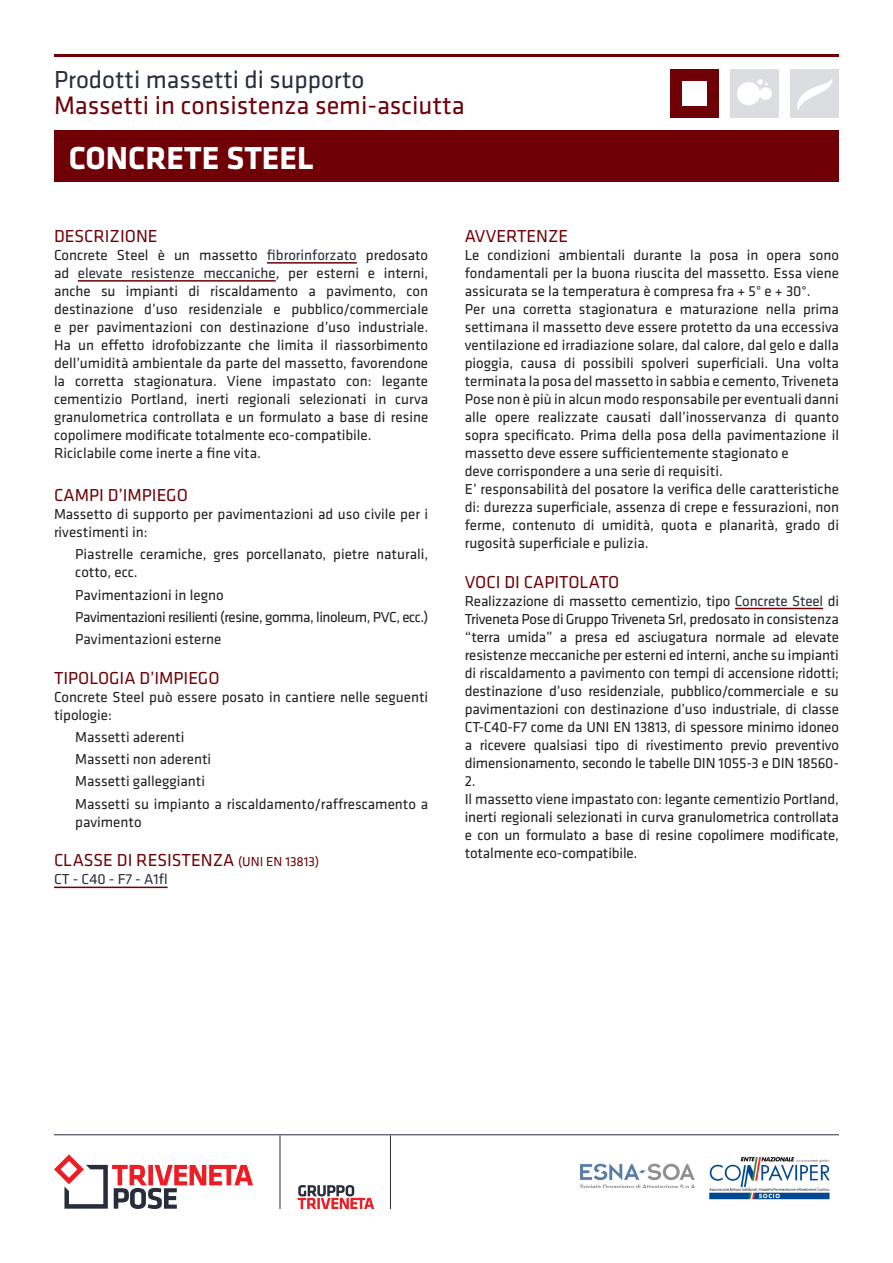
<style>
.page{position:relative;width:893px;height:1263px;background:#fff}
.page>*{position:absolute;margin:0;border:0;box-sizing:border-box;transform-origin:0 0}
.Titolo{font:700 33px "Klavika";color:#fff}
.t1{font:26.25px "Klavika";color:#6f0006}
.t2{font:25.5px "Klavika";color:#282d3b}
.Capitolo_paragrafo{font:18px "Klavika";color:#6f0006}
.Paragrafo{font:15px/18px "Klavika";color:#231f20;text-align:justify}
.Paragrafo-2{font:15px "Klavika";letter-spacing:-.03em;color:#231f20}
.Paragrafo-3{font:15px "Klavika";color:#282d3b}
.s1{color:#282d3b}
.s2{font-size:13.5px}
</style>
<div class="page">
<hr style="left:54px;top:54px;width:785px;height:3px;background:#6f0006">
<div style="left:670px;top:69px;width:49px;height:49px;background:#6f0006"></div>
<div style="left:682px;top:81px;width:25px;height:25px;background:#fff"></div>
<div style="left:791px;top:69px;width:48px;height:49px;background:#dbdde1"></div>
<svg style="left:797px;top:79px;width:35px;height:31px"></svg>
<div style="left:730px;top:69px;width:49px;height:49px;background:#dbdde1"></div>
<svg style="left:737px;top:79px;width:35px;height:26px"></svg>
<div style="left:54px;top:131px;width:785px;height:51px;background:#6f0006"></div>
<svg style="left:54px;top:1154px;width:199px;height:55px"></svg>
<hr style="left:54px;top:1134px;width:785px;height:1px;background:#282d3b">
<svg style="left:298px;top:1185px;width:76px;height:24px"></svg>
<hr style="left:280px;top:1135px;width:1px;height:74px;background:#282d3b">
<hr style="left:390px;top:1135px;width:1px;height:74px;background:#282d3b">
<img style="left:710px;top:1156px;width:119px;height:43px">
<img style="left:581px;top:1163px;width:114px;height:25px">
<hr style="left:267px;top:262px;width:90px;height:2px;background:#6f0006">
<hr style="left:78px;top:280px;width:198px;height:2px;background:#6f0006">
<hr style="left:54px;top:886px;width:114px;height:2px;background:#6f0006">
<hr style="left:735px;top:608px;width:88px;height:1px;background:#6f0006">
<h3 class="t2" style="left:54px;top:65px;width:312px">Prodotti massetti di supporto</h3>
<h2 class="t1" style="left:54px;top:91px;width:412px">Massetti in consistenza semi-asciutta</h2>
<p class="Titolo" style="left:69px;top:140px;width:246px">CONCRETE STEEL</p>
<p class="Capitolo_paragrafo" style="left:54px;top:226px;width:105px">DESCRIZIONE</p>
<p class="Paragrafo" style="left:54px;top:246px;width:376px">Concrete Steel è un massetto <span class="s1">fibrorinforzato</span> predosato ad <span class="s1">elevate resistenze meccaniche</span>, per esterni e interni, anche su impianti di riscaldamento a pavimento, con destinazione d’uso residenziale e pubblico/commerciale e per pavimentazioni con destinazione d’uso industriale.<br>Ha un effetto idrofobizzante che limita il riassorbimento dell’umidità ambientale da parte del massetto, favorendone la corretta stagionatura. Viene impastato con: legante cementizio Portland, inerti regionali selezionati in curva granulometrica controllata e un formulato a base di resine copolimere modificate totalmente eco-compatibile.</p>
<p class="Paragrafo" style="left:54px;top:444px;width:208px">Riciclabile come inerte a fine vita.</p>
<p class="Capitolo_paragrafo" style="left:54px;top:485px;width:135px">CAMPI D’IMPIEGO</p>
<p class="Paragrafo" style="left:54px;top:505px;width:376px">Massetto di supporto per pavimentazioni ad uso civile per i rivestimenti in:</p>
<p class="Paragrafo" style="left:75px;top:546px;width:354px">Piastrelle ceramiche, gres porcellanato, pietre naturali, cotto, ecc.</p>
<p class="Paragrafo" style="left:75px;top:586px;width:150px">Pavimentazioni in legno</p>
<p class="Paragrafo-2" style="left:75px;top:609px;width:354px">Pavimentazioni resilienti (resine, gomma, linoleum, PVC, ecc.)</p>
<p class="Paragrafo" style="left:75px;top:630px;width:148px">Pavimentazioni esterne</p>
<p class="Capitolo_paragrafo" style="left:54px;top:668px;width:167px">TIPOLOGIA D’IMPIEGO</p>
<p class="Paragrafo" style="left:54px;top:688px;width:376px">Concrete Steel può essere posato in cantiere nelle seguenti tipologie:</p>
<p class="Paragrafo" style="left:75px;top:728px;width:111px">Massetti aderenti</p>
<p class="Paragrafo" style="left:75px;top:750px;width:137px">Massetti non aderenti</p>
<p class="Paragrafo" style="left:75px;top:773px;width:131px">Massetti galleggianti</p>
<p class="Paragrafo" style="left:75px;top:795px;width:354px">Massetti su impianto a riscaldamento/raffrescamento a pavimento</p>
<p class="Capitolo_paragrafo" style="left:54px;top:850px;width:267px">CLASSE DI RESISTENZA <span class="s2">(UNI EN 13813)</span></p>
<p class="Paragrafo-3" style="left:54px;top:871px;width:115px">CT - C40 - F7 - A1fl</p>
<p class="Capitolo_paragrafo" style="left:465px;top:226px;width:105px">AVVERTENZE</p>
<p class="Paragrafo" style="left:465px;top:246px;width:376px">Le condizioni ambientali durante la posa in opera sono fondamentali per la buona riuscita del massetto. Essa viene assicurata se la temperatura è compresa fra + 5° e + 30°.</p>
<p class="Paragrafo" style="left:465px;top:300px;width:376px">Per una corretta stagionatura e maturazione nella prima settimana il massetto deve essere protetto da una eccessiva ventilazione ed irradiazione solare, dal calore, dal gelo e dalla pioggia, causa di possibili spolveri superficiali. Una volta terminata la posa del massetto in sabbia e cemento, Triveneta Pose non è più in alcun modo responsabile per eventuali danni alle opere realizzate causati dall’inosservanza di quanto sopra specificato. Prima della posa della pavimentazione il massetto deve essere sufficientemente stagionato e</p>
<p class="Paragrafo" style="left:465px;top:462px;width:260px">deve corrispondere a una serie di requisiti.</p>
<p class="Paragrafo" style="left:465px;top:480px;width:376px">E’ responsabilità del posatore la verifica delle caratteristiche di: durezza superficiale, assenza di crepe e fessurazioni, non ferme, contenuto di umidità, quota e planarità, grado di rugosità superficiale e pulizia.</p>
<p class="Capitolo_paragrafo" style="left:465px;top:572px;width:156px">VOCI DI CAPITOLATO</p>
<p class="Paragrafo" style="left:465px;top:592px;width:376px">Realizzazione di massetto cementizio, tipo <span class="s1">Concrete Steel</span> di Triveneta Pose di Gruppo Triveneta Srl, predosato in consistenza “terra umida” a presa ed asciugatura normale ad elevate resistenze meccaniche per esterni ed interni, anche su impianti di riscaldamento a pavimento con tempi di accensione ridotti; destinazione d’uso residenziale, pubblico/commerciale e su pavimentazioni con destinazione d’uso industriale, di classe CT-C40-F7 come da UNI EN 13813, di spessore minimo idoneo a ricevere qualsiasi tipo di rivestimento previo preventivo dimensionamento, secondo le tabelle DIN 1055-3 e DIN 18560- 2.</p>
<p class="Paragrafo" style="left:465px;top:790px;width:376px">Il massetto viene impastato con: legante cementizio Portland, inerti regionali selezionati in curva granulometrica controllata e con un formulato a base di resine copolimere modificate, totalmente eco-compatibile.</p>
</div>
